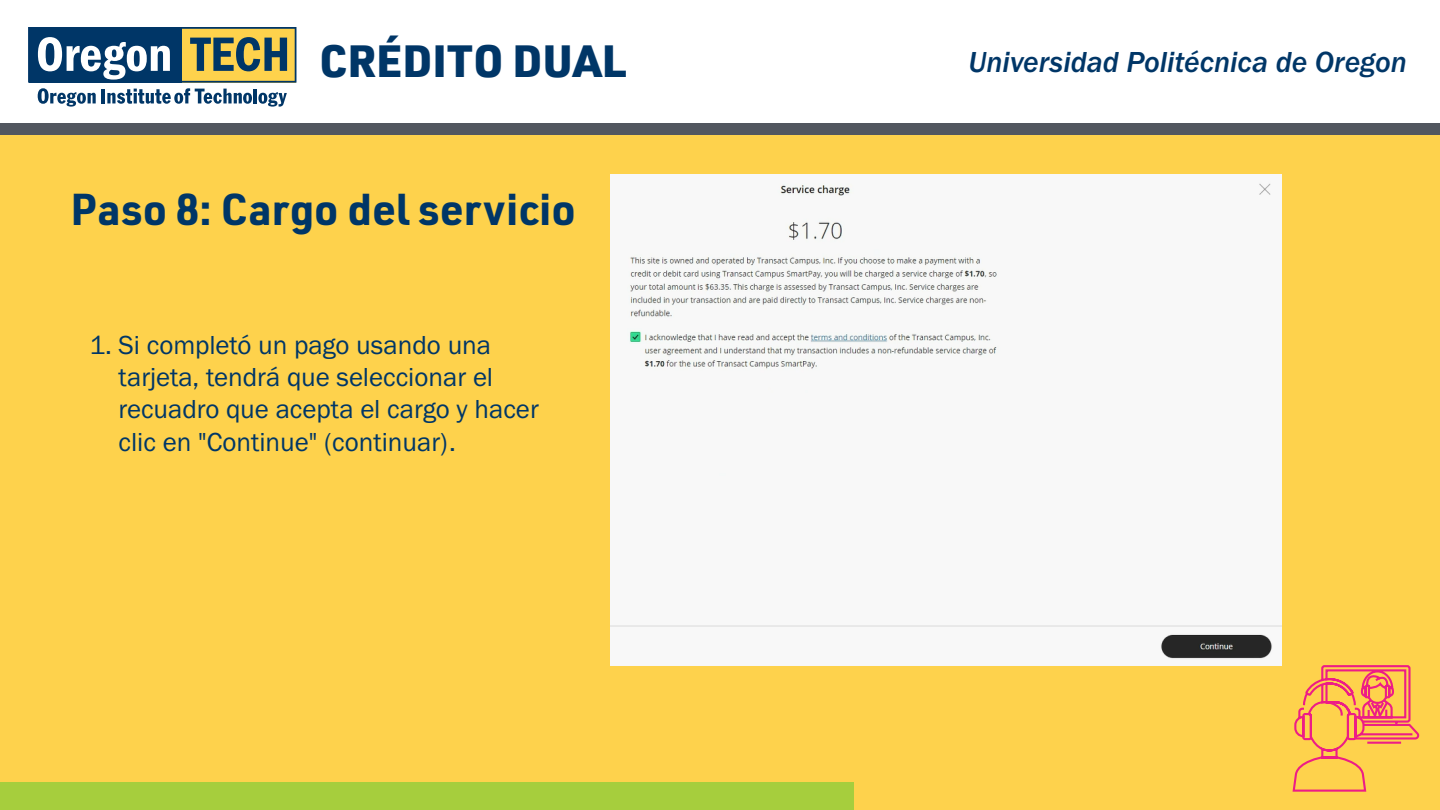
<style>
.page{position:relative;width:1440px;height:810px;background:#fff}
.page>*{position:absolute;margin:0;border:0;box-sizing:border-box;transform-origin:0 0}
.t1{font:900 45px "URWDIN";color:#003667}
.t2{font:700 43.5px "URWDIN";color:#003667}
.t3{font:30px "Franklin Gothic URW Med Ita";color:#003667}
.t4{font:27px/32.4px "Franklin Gothic URW Boo";color:#003667}
</style>
<div class="page">
<svg style="left:28px;top:27px;width:268px;height:80px"></svg>
<div style="left:0;top:123px;width:1440px;height:13px;background:#52575f"></div>
<div style="left:0;top:136px;width:1440px;height:674px;background:#fed24c"></div>
<div style="left:0;top:783px;width:853px;height:27px;background:#a6ce3d"></div>
<svg style="left:1292px;top:665px;width:128px;height:127px"></svg>
<div style="left:611px;top:174px;width:670px;height:491px;background:#f8f8f8"></div>
<p class="t1" style="left:320px;top:29px;width:308px">CRÉDITO DUAL</p>
<p class="t2" style="left:70px;top:179px;width:507px">Paso 8: Cargo del servicio</p>
<p class="t4" style="left:119px;top:328px;width:422px;text-indent:-29px">1. Si completó un pago usando una tarjeta, tendrá que seleccionar el recuadro que acepta el cargo y hacer clic en "Continue" (continuar).</p>
<p class="t3" style="left:968px;top:44px;width:440px">Universidad Politécnica de Oregon</p>
</div>
